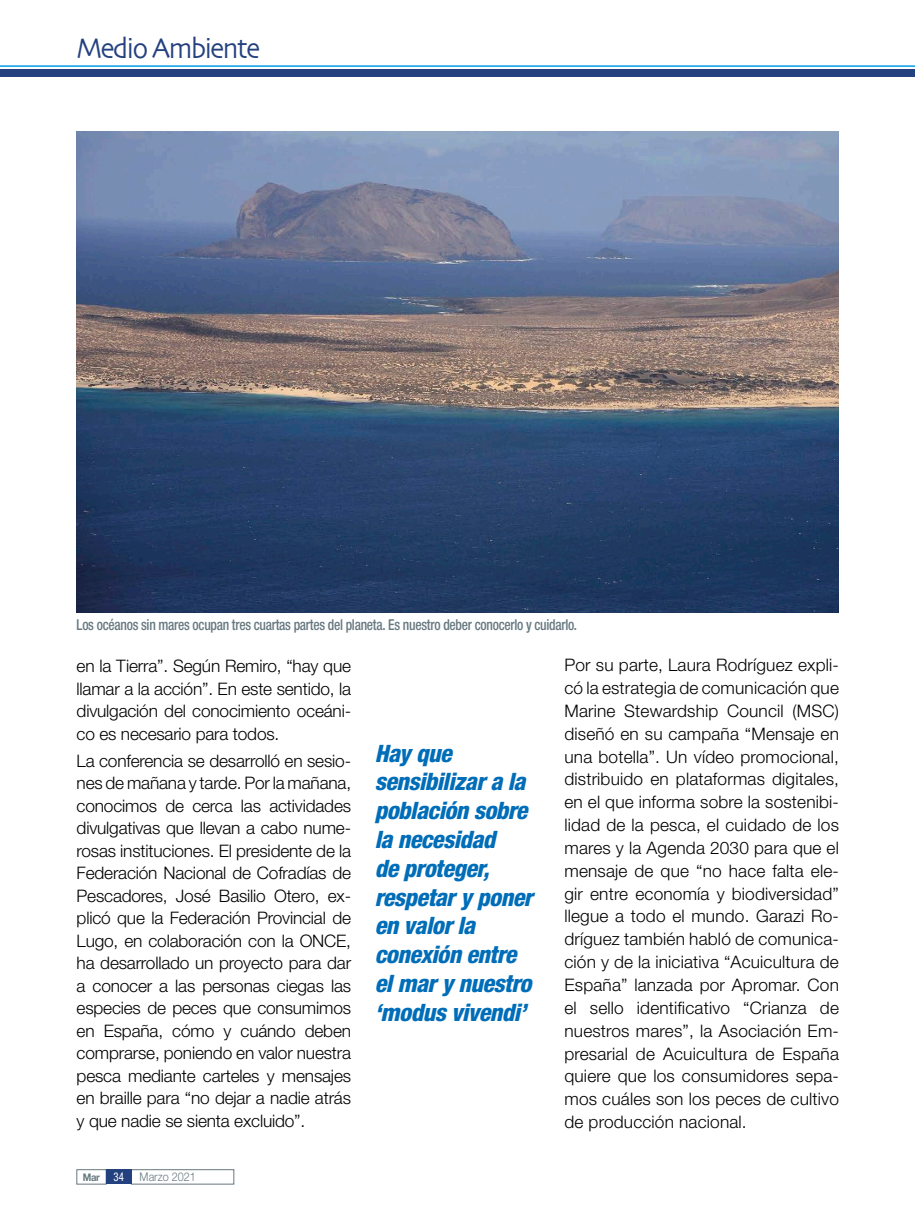
<style>
.page{position:relative;width:915px;height:1212px;background:#fff}
.page>*{position:absolute;margin:0;border:0;box-sizing:border-box;transform-origin:0 0}
.t1{font:29.7px "Skia";letter-spacing:-.05em;color:#24417f;scale:.91 1}
.texto_frases_destaca{font:italic 800 condensed 24px/28.8px "Helvetica Neue LT Std";letter-spacing:-.02em;color:#006db8}
.t2{font:300 17.25px/22.8px "Helvetica Neue LT Std";letter-spacing:-.01em;color:#000;text-align:justify}
.t3{font:500 condensed 15px "Helvetica Neue LT Std";letter-spacing:-.02em;color:#667880;scale:.9 1}
.t4{font:300 12px "Helvetica Neue LT Std";color:#667880;scale:.9 1}
.t5{font:700 10.5px "Helvetica Neue LT Std";color:#667880;scale:.9 1}
.s1{font-weight:400;font-stretch:condensed;font-size:12px;color:#fff}
</style>
<div class="page">
<div style="left:131px;top:1169px;width:103px;height:15px;border:1px solid #667880"></div>
<div style="left:77px;top:1169px;width:29px;height:15px;border:1px solid #667880"></div>
<div style="left:106px;top:1169px;width:26px;height:15px;background:#24417f"></div>
<hr style="left:0;top:65px;width:914px;height:2px;background:#009ee3">
<div style="left:0;top:69px;width:914px;height:7px;background:#24417f"></div>
<img style="left:77px;top:132px;width:761px;height:480px">
<p class="t1" style="left:77px;top:31px;width:203px">Medio Ambiente</p>
<p class="t3" style="left:77px;top:616px;width:557px">Los océanos sin mares ocupan tres cuartas partes del planeta. Es nuestro deber conocerlo y cuidarlo.</p>
<p class="t2" style="left:77px;top:655px;width:276px">en la Tierra”. Según Remiro, “hay que llamar a la acción”. En este sentido, la divulgación del conocimiento oceáni&shy;co es necesario para todos.</p>
<p class="t2" style="left:77px;top:749px;width:276px">La conferencia se desarrolló en sesio&shy;nes de mañana y tarde. Por la mañana, conocimos de cerca las actividades divulgativas que llevan a cabo nume&shy;rosas instituciones. El presidente de la Federación Nacional de Cofradías de Pescadores, José Basilio Otero, ex&shy;plicó que la Federación Provincial de Lugo, en colaboración con la ONCE, ha desarrollado un proyecto para dar a conocer a las personas ciegas las especies de peces que consumimos en España, cómo y cuándo deben comprarse, poniendo en valor nuestra pesca mediante carteles y mensajes en braille para “no dejar a nadie atrás y que nadie se sienta excluido”.</p>
<p class="t5" style="left:83px;top:1171px;width:47px">Mar <span class="s1">34</span></p>
<p class="t4" style="left:140px;top:1169px;width:64px">Marzo 2021</p>
<p class="texto_frases_destaca" style="left:374px;top:739px;width:159px">Hay que sensibilizar a la población sobre la necesidad<br>de proteger, respetar y poner en valor la conexión entre el mar y nuestro ‘modus vivendi’</p>
<p class="t2" style="left:564px;top:653px;width:276px">Por su parte, Laura Rodríguez expli&shy;có la estrategia de comunicación que Marine Stewardship Council (MSC) diseñó en su campaña “Mensaje en una botella”. Un vídeo promocional, distribuido en plataformas digitales, en el que informa sobre la sostenibi&shy;lidad de la pesca, el cuidado de los mares y la Agenda 2030 para que el mensaje de que “no hace falta ele&shy;gir entre economía y biodiversidad” llegue a todo el mundo. Garazi Ro&shy;dríguez también habló de comunica&shy;ción y de la iniciativa “Acuicultura de España” lanzada por Apromar. Con el sello identificativo “Crianza de nuestros mares”, la Asociación Em&shy;presarial de Acuicultura de España quiere que los consumidores sepa&shy;mos cuáles son los peces de cultivo de producción nacional.</p>
</div>
